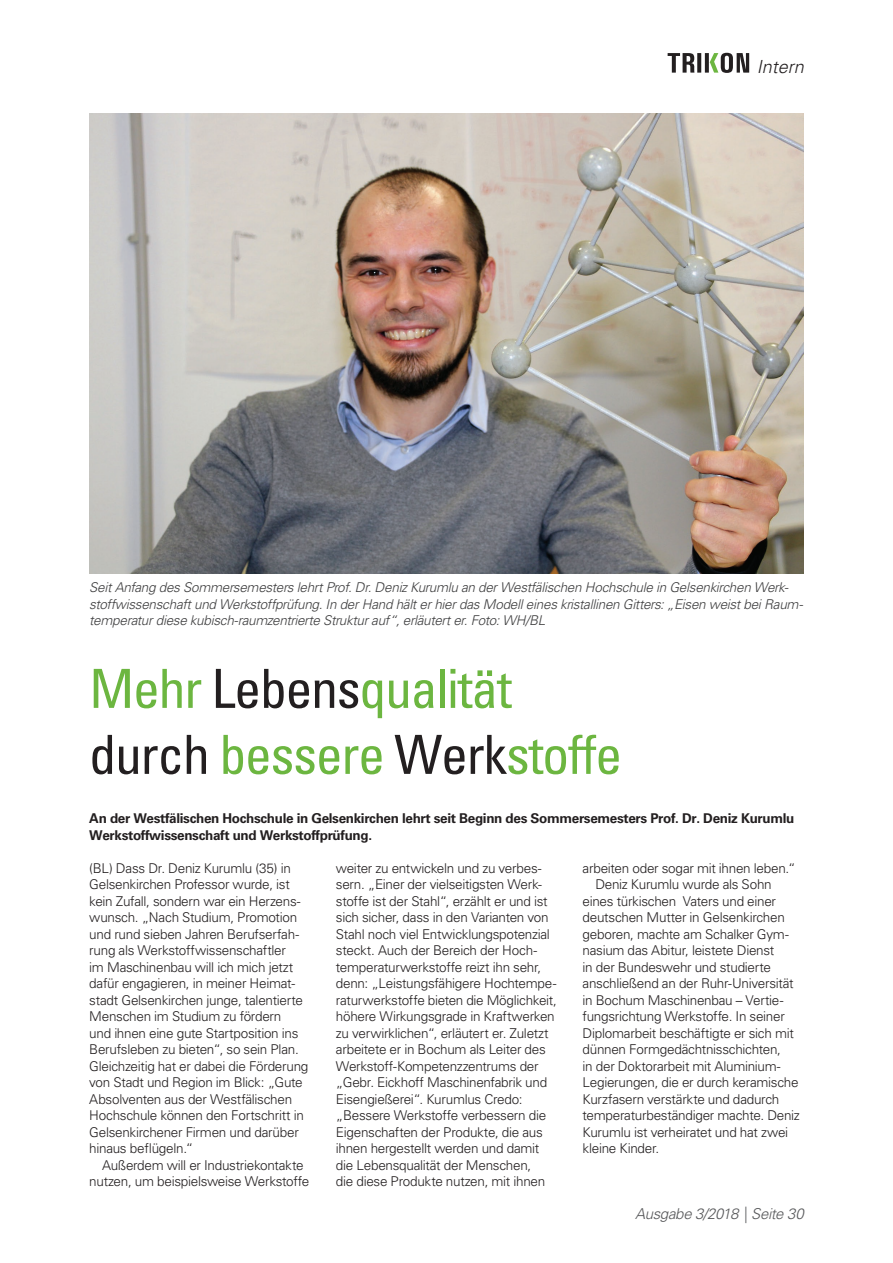
<style>
.page{position:relative;width:893px;height:1263px;background:#fff}
.page>*{position:absolute;margin:0;border:0;box-sizing:border-box;transform-origin:0 0}
.t1{font:condensed 54px/66px "Univers LT Std";letter-spacing:-.025em;color:#6cb640}
.t2{font:italic 300 18px "Univers LT Std";color:#231f20}
.t3{font:italic 300 15px "Univers LT Std";letter-spacing:-.025em;color:#57585a}
.t4{font:300 13.5px/16.5px "Univers LT Std";letter-spacing:-.02em;color:#231f20}
.t5{font:italic 300 13.5px/16.5px "Univers LT Std";letter-spacing:-.02em;color:#3e3e3f}
.t6{font:700 13.5px/16.5px "Univers LT Std";letter-spacing:-.025em;color:#231f20}
.s1{color:#231f20}
</style>
<div class="page">
<svg style="left:668px;top:53px;width:81px;height:20px"></svg>
<img style="left:89px;top:114px;width:715px;height:460px">
<h2 class="t2" style="left:757px;top:56px;width:49px">Intern</h2>
<p class="t5" style="left:89px;top:579px;width:715px">Seit Anfang des Sommersemesters lehrt Prof. Dr. Deniz Kurumlu an der Westfälischen Hochschule in Gelsenkirchen Werk&shy;stoffwissenschaft und Werkstoffprüfung. In der Hand hält er hier das Modell eines kristallinen Gitters: „Eisen weist bei Raum&shy;temperatur diese kubisch-raumzentrierte Struktur auf“, erläutert er. Foto: WH/BL</p>
<h1 class="t1" style="left:89px;top:655px;width:534px">Mehr <span class="s1">Lebens</span>qualität <span class="s1">durch</span> bessere <span class="s1">Werk</span>stoffe</h1>
<p class="t6" style="left:89px;top:810px;width:707px">An der Westfälischen Hochschule in Gelsenkirchen lehrt seit Beginn des Sommersemesters Prof. Dr. Deniz Kurumlu<br>Werkstoffwissenschaft und Werkstoffprüfung.</p>
<p class="t4" style="left:89px;top:860px;width:221px">(BL) Dass Dr. Deniz Kurumlu (35) in Gelsenkirchen Professor wurde, ist kein Zufall, sondern war ein Herzens&shy;wunsch. „Nach Studium, Promotion und rund sieben Jahren Berufserfah&shy;rung als Werkstoffwissenschaftler<br>im Maschinenbau will ich mich jetzt dafür engagieren, in meiner Heimat&shy;stadt Gelsenkirchen junge, talentierte Menschen im Studium zu fördern<br>und ihnen eine gute Startposition ins Berufsleben zu bieten“, so sein Plan.<br>Gleichzeitig hat er dabei die Förderung von Stadt und Region im Blick: „Gute Absolventen aus der Westfälischen Hochschule können den Fortschritt in Gelsenkirchener Firmen und darüber hinaus beflügeln.“</p>
<p class="t4" style="left:89px;top:1157px;width:222px;text-align:center">Außerdem will er Industriekontakte nutzen, um beispielsweise Werkstoffe</p>
<p class="t4" style="left:336px;top:860px;width:223px">weiter zu entwickeln und zu verbes&shy;sern. „Einer der vielseitigsten Werk&shy;stoffe ist der Stahl“, erzählt er und ist sich sicher, dass in den Varianten von Stahl noch viel Entwicklungspotenzial steckt. Auch der Bereich der Hoch&shy;temperaturwerkstoffe reizt ihn sehr, denn: „Leistungsfähigere Hochtempe&shy;raturwerkstoffe bieten die Möglichkeit, höhere Wirkungsgrade in Kraftwerken zu verwirklichen“, erläutert er. Zuletzt arbeitete er in Bochum als Leiter des Werkstoff-Kompetenzzentrums der „Gebr. Eickhoff Maschinenfabrik und Eisengießerei“. Kurumlus Credo: „Bessere Werkstoffe verbessern die Eigenschaften der Produkte, die aus ihnen hergestellt werden und damit die Lebensqualität der Menschen,<br>die diese Produkte nutzen, mit ihnen</p>
<p class="t4" style="left:583px;top:860px;width:214px">arbeiten oder sogar mit ihnen leben.“</p>
<p class="t4" style="left:595px;top:876px;width:178px">Deniz Kurumlu wurde als Sohn</p>
<p class="t4" style="left:583px;top:893px;width:195px">eines türkischen Vaters und einer</p>
<p class="t4" style="left:583px;top:909px;width:204px">deutschen Mutter in Gelsenkirchen</p>
<p class="t4" style="left:583px;top:926px;width:208px">geboren, machte am Schalker Gym-</p>
<p class="t4" style="left:583px;top:942px;width:193px">nasium das Abitur, leistete Dienst</p>
<p class="t4" style="left:583px;top:959px;width:190px">in der Bundeswehr und studierte</p>
<p class="t4" style="left:583px;top:975px;width:213px">anschließend an der Ruhr-Universität</p>
<p class="t4" style="left:583px;top:992px;width:202px">in Bochum Maschinenbau – Vertie-</p>
<p class="t4" style="left:583px;top:1008px;width:204px">fungsrichtung Werkstoffe. In seiner</p>
<p class="t4" style="left:583px;top:1025px;width:213px">Diplomarbeit beschäftigte er sich mit</p>
<p class="t4" style="left:583px;top:1041px;width:200px">dünnen Formgedächtnisschichten,</p>
<p class="t4" style="left:583px;top:1058px;width:200px">in der Doktorarbeit mit Aluminium-</p>
<p class="t4" style="left:583px;top:1074px;width:217px">Legierungen, die er durch keramische</p>
<p class="t4" style="left:583px;top:1091px;width:198px">Kurzfasern verstärkte und dadurch</p>
<p class="t4" style="left:583px;top:1107px;width:219px">temperaturbeständiger machte. Deniz</p>
<p class="t4" style="left:583px;top:1124px;width:207px">Kurumlu ist verheiratet und hat zwei</p>
<p class="t4" style="left:583px;top:1140px;width:78px">kleine Kinder.</p>
<p class="t3" style="left:635px;top:1205px;width:170px">Ausgabe 3/2018 | Seite 30</p>
</div>
